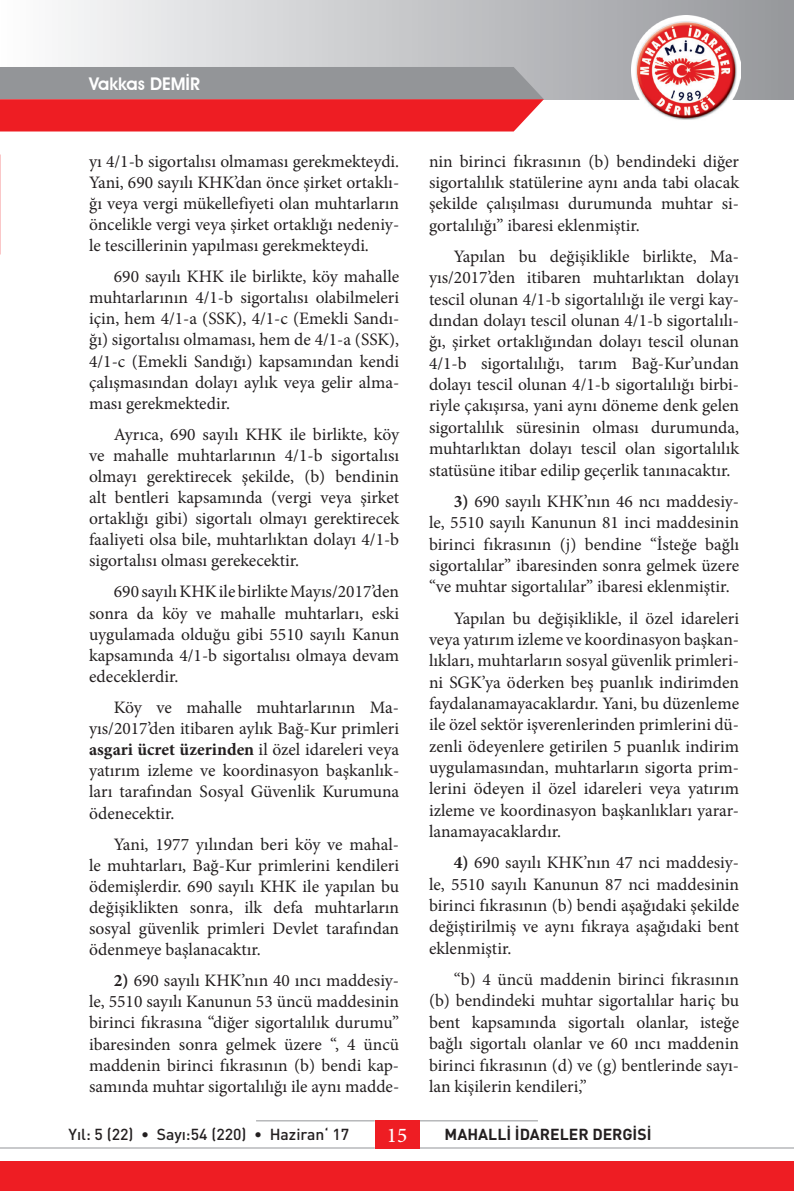
<style>
.page{position:relative;width:794px;height:1191px;background:#fff}
.page>*{position:absolute;margin:0;border:0;box-sizing:border-box;transform-origin:0 0}
.t1{font:500 21px "Minion Pro";color:#fff}
.t2{font:17.5px/21.3px "Minion Pro";color:#231f20;text-align:justify}
.t3{font:700 17.5px "Avant Garde";color:#fff}
.t4{font:500 15.75px "DIN Pro";color:#231f20}
.t5{font:700 15.75px "DIN Pro";color:#231f20}
.s1{font-weight:700}
</style>
<div class="page">
<div style="left:0;top:0;width:794px;height:99px;background:linear-gradient(to right,#fcfcfd,#95979b)"></div>
<hr style="left:419px;top:1147px;width:375px;height:1px;background:#939598">
<hr style="left:419px;top:1120px;width:119px;height:1px;background:#939598">
<hr style="left:256px;top:1120px;width:119px;height:1px;background:#939598">
<hr style="left:0;top:1147px;width:375px;height:1px;background:#939598">
<div style="left:375px;top:1120px;width:44px;height:28px;background:#ee1d23"></div>
<div style="left:0;top:1161px;width:794px;height:30px;background:#ee1d23"></div>
<svg style="left:0;top:67px;width:544px;height:64px;background:#c05c60"></svg>
<img style="left:631px;top:15px;width:109px;height:105px">
<p class="t3" style="left:89px;top:74px;width:112px">Vakkas DEMİR</p>
<p class="t2" style="left:89px;top:150px;width:312px">yı 4/1-b sigortalısı olmaması gerekmekteydi.<br>Yani, 690 sayılı KHK’dan önce şirket ortaklı&shy;ğı veya vergi mükellefiyeti olan muhtarların öncelikle vergi veya şirket ortaklığı nedeniy&shy;le tescillerinin yapılması gerekmekteydi.</p>
<p class="t2" style="left:89px;top:266px;width:312px;text-indent:25px">690 sayılı KHK ile birlikte, köy mahalle muhtarlarının 4/1-b sigortalısı olabilmeleri için, hem 4/1-a (SSK), 4/1-c (Emekli Sandı&shy;ğı) sigortalısı olmaması, hem de 4/1-a (SSK), 4/1-c (Emekli Sandığı) kapsamından kendi çalışmasından dolayı aylık veya gelir alma&shy;ması gerekmektedir.</p>
<p class="t2" style="left:89px;top:424px;width:312px;text-indent:25px">Ayrıca, 690 sayılı KHK ile birlikte, köy ve mahalle muhtarlarının 4/1-b sigortalısı olmayı gerektirecek şekilde, (b) bendinin alt bentleri kapsamında (vergi veya şirket ortaklığı gibi) sigortalı olmayı gerektirecek faaliyeti olsa bile, muhtarlıktan dolayı 4/1-b sigortalısı olması gerekecektir.</p>
<p class="t2" style="left:89px;top:581px;width:312px;text-indent:25px">690 sayılı KHK ile birlikte Mayıs/2017’den sonra da köy ve mahalle muhtarları, eski uygulamada olduğu gibi 5510 sayılı Kanun kapsamında 4/1-b sigortalısı olmaya devam edeceklerdir.</p>
<p class="t2" style="left:89px;top:697px;width:312px;text-indent:25px">Köy ve mahalle muhtarlarının Ma&shy;yıs/2017’den itibaren aylık Bağ-Kur primleri <span class="s1">asgari ücret üzerinden</span> il özel idareleri veya yatırım izleme ve koordinasyon başkanlık&shy;ları tarafından Sosyal Güvenlik Kurumuna ödenecektir.</p>
<p class="t2" style="left:89px;top:833px;width:312px;text-indent:25px">Yani, 1977 yılından beri köy ve mahal&shy;le muhtarları, Bağ-Kur primlerini kendileri ödemişlerdir. 690 sayılı KHK ile yapılan bu değişiklikten sonra, ilk defa muhtarların sosyal güvenlik primleri Devlet tarafından ödenmeye başlanacaktır.</p>
<p class="t2" style="left:89px;top:970px;width:312px;text-indent:25px"><span class="s1">2)</span> 690 sayılı KHK’nın 40 ıncı maddesiy&shy;le, 5510 sayılı Kanunun 53 üncü maddesinin birinci fıkrasına “diğer sigortalılık durumu” ibaresinden sonra gelmek üzere “, 4 üncü maddenin birinci fıkrasının (b) bendi kap&shy;samında muhtar sigortalılığı ile aynı madde-</p>
<p class="t2" style="left:429px;top:150px;width:312px">nin birinci fıkrasının (b) bendindeki diğer sigortalılık statülerine aynı anda tabi olacak şekilde çalışılması durumunda muhtar si&shy;gortalılığı” ibaresi eklenmiştir.</p>
<p class="t2" style="left:429px;top:246px;width:312px;text-indent:25px">Yapılan bu değişiklikle birlikte, Ma&shy;yıs/2017’den itibaren muhtarlıktan dolayı tescil olunan 4/1-b sigortalılığı ile vergi kay&shy;dından dolayı tescil olunan 4/1-b sigortalılı&shy;ğı, şirket ortaklığından dolayı tescil olunan 4/1-b sigortalılığı, tarım Bağ-Kur’undan dolayı tescil olunan 4/1-b sigortalılığı birbi&shy;riyle çakışırsa, yani aynı döneme denk gelen sigortalılık süresinin olması durumunda, muhtarlıktan dolayı tescil olan sigortalılık statüsüne itibar edilip geçerlik tanınacaktır.</p>
<p class="t2" style="left:429px;top:490px;width:312px;text-indent:25px"><span class="s1">3)</span> 690 sayılı KHK’nın 46 ncı maddesiy&shy;le, 5510 sayılı Kanunun 81 inci maddesinin birinci fıkrasının (j) bendine “İsteğe bağlı sigortalılar” ibaresinden sonra gelmek üzere “ve muhtar sigortalılar” ibaresi eklenmiştir.</p>
<p class="t2" style="left:429px;top:607px;width:312px;text-indent:25px">Yapılan bu değişiklikle, il özel idareleri veya yatırım izleme ve koordinasyon başkan&shy;lıkları, muhtarların sosyal güvenlik primleri&shy;ni SGK’ya öderken beş puanlık indirimden faydalanamayacaklardır. Yani, bu düzenleme ile özel sektör işverenlerinden primlerini dü&shy;zenli ödeyenlere getirilen 5 puanlık indirim uygulamasından, muhtarların sigorta prim&shy;lerini ödeyen il özel idareleri veya yatırım izleme ve koordinasyon başkanlıkları yarar&shy;lanamayacaklardır.</p>
<p class="t2" style="left:429px;top:852px;width:312px;text-indent:25px"><span class="s1">4)</span> 690 sayılı KHK’nın 47 nci maddesiy&shy;le, 5510 sayılı Kanunun 87 nci maddesinin birinci fıkrasının (b) bendi aşağıdaki şekilde değiştirilmiş ve aynı fıkraya aşağıdaki bent eklenmiştir.</p>
<p class="t2" style="left:429px;top:969px;width:312px;text-indent:25px">“b) 4 üncü maddenin birinci fıkrasının (b) bendindeki muhtar sigortalılar hariç bu bent kapsamında sigortalı olanlar, isteğe bağlı sigortalı olanlar ve 60 ıncı maddenin birinci fıkrasının (d) ve (g) bentlerinde sayı&shy;lan kişilerin kendileri,”</p>
<p class="t4" style="left:68px;top:1123px;width:282px">Yıl: 5 (22) • Sayı:54 (220) • Haziran‘ 17</p>
<p class="t1" style="left:387px;top:1120px;width:22px">15</p>
<p class="t5" style="left:444px;top:1123px;width:208px">MAHALLİ İDARELER DERGİSİ</p>
</div>
